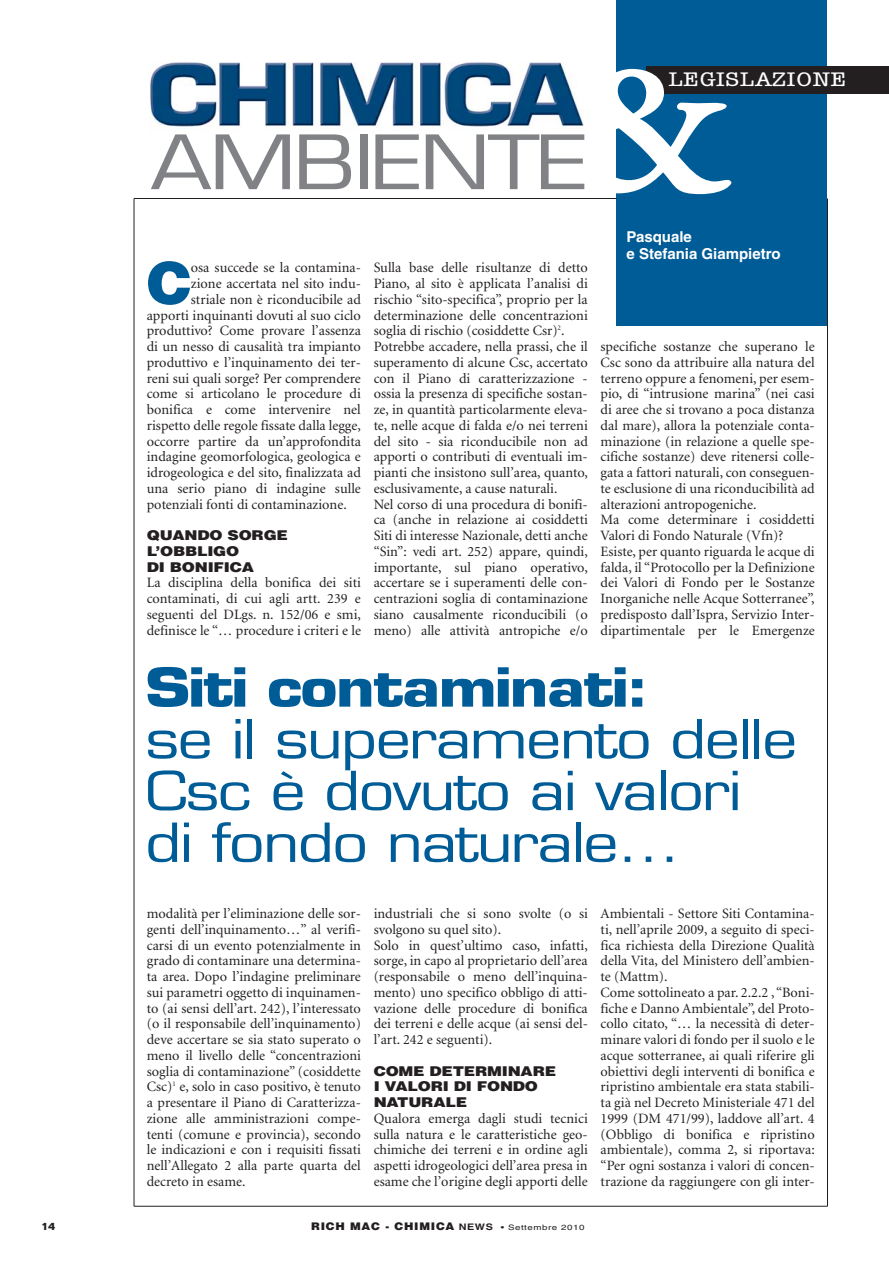
<style>
.page{position:relative;width:889px;height:1277px;background:#fff}
.page>*{position:absolute;margin:0;border:0;box-sizing:border-box;transform-origin:0 0}
.t1{font:700 195.15px "Garamond Classico";color:#fff;scale:1.07 1}
.t2{font:73.05px "Eurostile LT";letter-spacing:-.03em;color:#808285;scale:1.23 1}
.t3{font:900 57.75px "Helvetica LT";color:#005c96}
.t4{font:52.5px/51.8px "Eurostile LT";letter-spacing:-.03em;color:#005c96;scale:1.2 1}
.t5{font:700 52.5px "Eurostile LT";letter-spacing:-.03em;color:#005c96;scale:1.2 1}
.t6{font:500 condensed 20.85px "American Typew LH";letter-spacing:.025em;color:#fff;scale:1.49 1}
.t7{font:700 15px/17.7px "Helvetica LT";color:#fff}
.t8{font:14.25px/15.8px "Minion";color:#231f20}
.t9{font:900 13.5px/15.8px "Helvetica LT";letter-spacing:-.015em;color:#231f20;scale:1.17 1}
.t10{font:900 10.5px "Helvetica LT";letter-spacing:.065em;color:#231f20;scale:1.08 1}
.t11{font:700 10.5px "Folio LT";color:#231f20}
.s1{font-weight:700;font-size:9px}
.s2{font-weight:400;font-size:7.5px}
</style>
<div class="page">
<hr style="left:134px;top:198px;width:1px;height:1008px;background:#231f20">
<div style="left:616px;top:0;width:211px;height:326px;background:#005c96"></div>
<div style="left:646px;top:66px;width:242px;height:27px;background:#231f20"></div>
<img style="left:150px;top:62px;width:434px;height:65px">
<hr style="left:134px;top:1206px;width:693px;height:1px;background:#231f20">
<hr style="left:827px;top:198px;width:1px;height:1008px;background:#231f20">
<hr style="left:134px;top:198px;width:482px;height:1px;background:#231f20">
<h1 class="t1" style="left:564px;top:8px;width:160px">&amp;</h1>
<p class="t7" style="left:626px;top:227px;width:155px">Pasquale<br>e Stefania Giampietro</p>
<h3 class="t6" style="left:668px;top:67px;width:121px">LEGISLAZIONE</h3>
<h2 class="t2" style="left:150px;top:121px;width:357px">AMBIENTE</h2>
<h3 class="t3" style="left:147px;top:262px;width:46px">C</h3>
<p class="t8" style="left:191px;top:261px;width:171px">osa succede se la contamina-</p>
<p class="t8" style="left:373px;top:261px;width:216px">Sulla base delle risultanze di detto Piano, al sito è applicata l’analisi di rischio “sito-specifica”, proprio per la determinazione delle concentrazioni soglia di rischio (cosiddette Csr)<sup>2</sup>.<br>Potrebbe accadere, nella prassi, che il superamento di alcune Csc, accertato con il Piano di caratterizzazione - ossia la presenza di specifiche sostan&shy;ze, in quantità particolarmente eleva&shy;te, nelle acque di falda e/o nei terreni del sito - sia riconducibile non ad apporti o contributi di eventuali im - pianti che insistono sull’area, quanto, esclusivamente, a cause naturali.<br>Nel corso di una procedura di bonifi&shy;ca (anche in relazione ai cosiddetti Siti di interesse Nazionale, detti anche “Sin”: vedi art. 252) appare, quindi, importante, sul piano operativo, accertare se i superamenti delle con&shy;centrazioni soglia di contaminazione siano causalmente riconducibili (o meno) alle attività antropiche e/o</p>
<p class="t8" style="left:191px;top:277px;width:171px">zione accertata nel sito indu-</p>
<p class="t8" style="left:191px;top:293px;width:172px">striale non è riconducibile ad</p>
<p class="t8" style="left:147px;top:308px;width:216px">apporti inquinanti dovuti al suo ciclo</p>
<p class="t8" style="left:147px;top:324px;width:216px">produttivo? Come provare l’assenza</p>
<p class="t8" style="left:147px;top:340px;width:216px">di un nesso di causalità tra impianto</p>
<p class="t8" style="left:147px;top:356px;width:216px">produttivo e l’inquinamento dei ter-</p>
<p class="t8" style="left:147px;top:371px;width:216px">reni sui quali sorge? Per comprendere</p>
<p class="t8" style="left:147px;top:387px;width:216px">come si articolano le procedure di</p>
<p class="t8" style="left:147px;top:403px;width:215px">bonifica e come intervenire nel</p>
<p class="t8" style="left:147px;top:419px;width:215px">rispetto delle regole fissate dalla legge,</p>
<p class="t8" style="left:147px;top:434px;width:216px">occorre partire da un’approfondita</p>
<p class="t8" style="left:147px;top:450px;width:216px">indagine geomorfologica, geologica e</p>
<p class="t8" style="left:147px;top:466px;width:216px">idrogeologica e del sito, finalizzata ad</p>
<p class="t8" style="left:147px;top:482px;width:216px">una serio piano di indagine sulle</p>
<p class="t8" style="left:147px;top:497px;width:201px">potenziali fonti di contaminazione.</p>
<p class="t9" style="left:147px;top:529px;width:122px">QUANDO SORGE<br>L’OBBLIGO<br>DI BONIFICA</p>
<p class="t8" style="left:147px;top:576px;width:216px;text-align:justify">La disciplina della bonifica dei siti contaminati, di cui agli artt. 239 e seguenti del DLgs. n. 152/06 e smi, definisce le “… procedure i criteri e le</p>
<p class="t8" style="left:600px;top:340px;width:216px">specifiche sostanze che superano le Csc sono da attribuire alla natura del terreno oppure a fenomeni, per esem&shy;pio, di “intrusione marina” (nei casi di aree che si trovano a poca distanza dal mare), allora la potenziale conta&shy;minazione (in relazione a quelle spe&shy;cifiche sostanze) deve ritenersi colle&shy;gata a fattori naturali, con conseguen&shy;te esclusione di una riconducibilità ad alterazioni antropogeniche.<br>Ma come determinare i cosiddetti Valori di Fondo Naturale (Vfn)?<br>Esiste, per quanto riguarda le acque di falda, il “Protocollo per la Definizione dei Valori di Fondo per le Sostanze Inorganiche nelle Acque Sotterranee”, predisposto dall’Ispra, Servizio Inter&shy;dipartimentale per le Emergenze</p>
<h3 class="t5" style="left:145px;top:655px;width:421px">Siti contaminati:</h3>
<h3 class="t4" style="left:145px;top:714px;width:545px">se il superamento delle<br>Csc è dovuto ai valori di fondo naturale…</h3>
<p class="t8" style="left:147px;top:907px;width:216px;text-align:justify">modalità per l’eliminazione delle sor&shy;genti dell’inquinamento…” al verifi&shy;carsi di un evento potenzialmente in grado di contaminare una determina&shy;ta area. Dopo l’indagine preliminare sui parametri oggetto di inquinamen&shy;to (ai sensi dell’art. 242), l’interessato (o il responsabile dell’inquinamento) deve accertare se sia stato superato o meno il livello delle “concentrazioni soglia di contaminazione” (cosiddette Csc)<sup>1</sup> e, solo in caso positivo, è tenuto a presentare il Piano di Caratterizza&shy;zione alle amministrazioni compe&shy;tenti (co mune e provincia), secondo le indicazioni e con i requisiti fissati nell’Allegato 2 alla parte quarta del decreto in esame.</p>
<p class="t8" style="left:373px;top:907px;width:216px">industriali che si sono svolte (o si svolgono su quel sito).<br>Solo in quest’ultimo caso, infatti, sorge, in capo al proprietario dell’area (responsabile o meno dell’inquina&shy;mento) uno specifico obbligo di atti&shy;vazione delle procedure di bonifica dei terreni e delle acque (ai sensi del&shy;l’art. 242 e seguenti).</p>
<p class="t9" style="left:373px;top:1064px;width:157px">COME DETERMINARE<br>I VALORI DI FONDO<br>NATURALE</p>
<p class="t8" style="left:373px;top:1112px;width:216px;text-align:justify">Qualora emerga dagli studi tecnici sulla natura e le caratteristiche geo&shy;chimiche dei terreni e in ordine agli aspetti idrogeologici dell’area presa in esame che l’origine degli apporti delle</p>
<p class="t8" style="left:600px;top:907px;width:216px">Ambientali - Settore Siti Contamina&shy;ti, nell’aprile 2009, a seguito di speci&shy;fica richiesta della Direzione Qualità della Vita, del Ministero dell’ambien&shy;te (Mattm).<br>Come sottolineato a par. 2.2.2 , “Boni&shy;fiche e Danno Ambientale”, del Proto&shy;collo citato, “… la necessità di deter&shy;minare valori di fondo per il suolo e le acque sotterranee, ai quali riferire gli obiettivi degli interventi di bonifica e ripristino ambientale era stata stabili&shy;ta già nel Decreto Ministeriale 471 del 1999 (DM 471/99), laddove all’art. 4 (Obbligo di bonifica e ripristino ambientale), comma 2, si riportava: “Per ogni sostanza i valori di concen&shy;trazione da raggiungere con gli inter-</p>
<p class="t11" style="left:41px;top:1220px;width:16px">14</p>
<p class="t10" style="left:311px;top:1222px;width:255px">RICH MAC - CHIMICA <span class="s1">NEWS</span> <span class="s2">• Settembre 2010</span></p>
</div>
